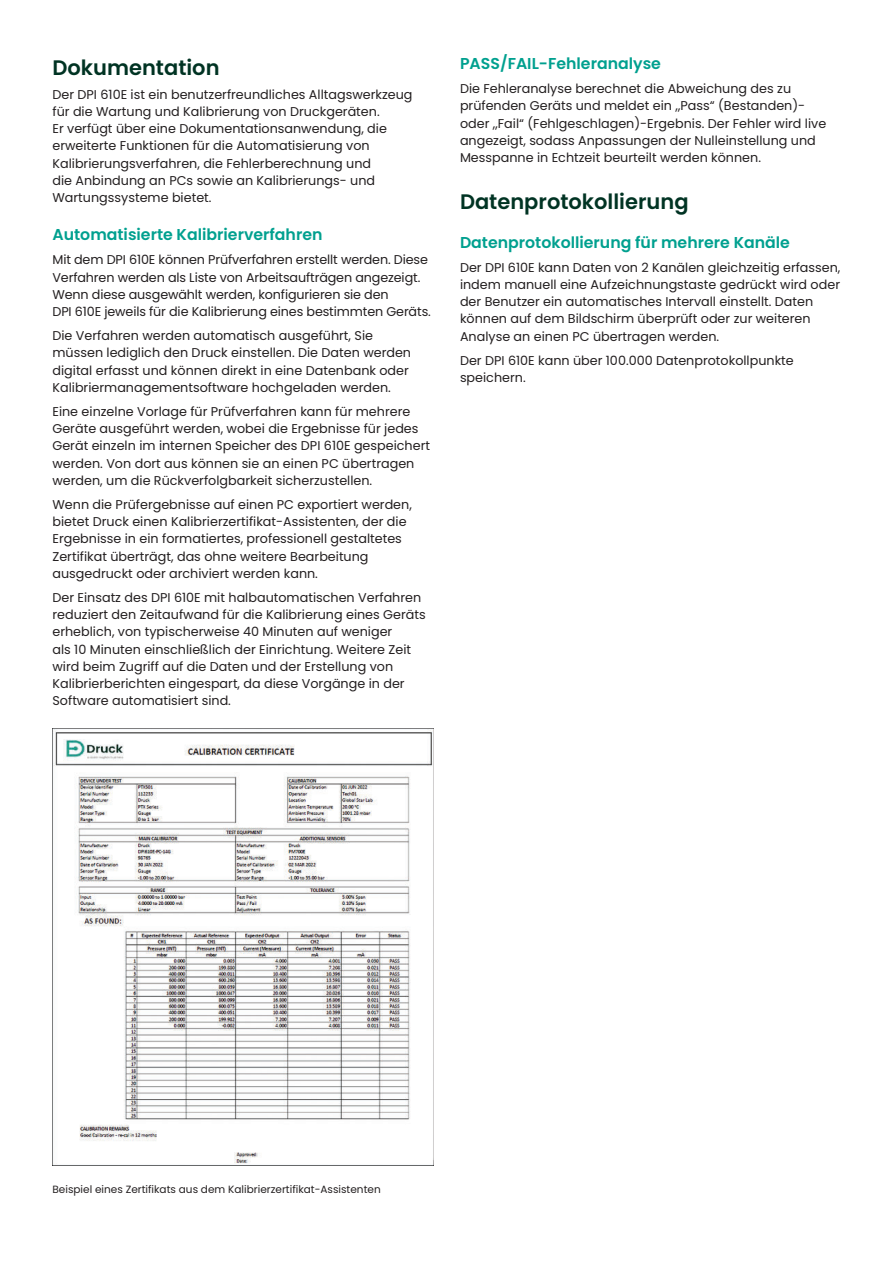
<style>
.page{position:relative;width:893px;height:1263px;background:#fff}
.page>*{position:absolute;margin:0;border:0;box-sizing:border-box;transform-origin:0 0}
.t1{font:600 21px "Poppins";color:#003323}
.t2{font:600 15.75px "Poppins";color:#00a08f}
.t3{font:12.75px/17.2px "Poppins";color:#231f20}
.t4{font:10.5px "Poppins";color:#231f20}
</style>
<div class="page">
<img style="left:52px;top:728px;width:382px;height:437px">
<h1 class="t1" style="left:52px;top:55px;width:169px">Dokumentation</h1>
<p class="t3" style="left:52px;top:86px;width:362px">Der DPI 610E ist ein benutzerfreundliches Alltagswerkzeug für die Wartung und Kalibrierung von Druckgeräten.<br>Er verfügt über eine Dokumentationsanwendung, die erweiterte Funktionen für die Automatisierung von Kalibrierungsverfahren, die Fehlerberechnung und<br>die Anbindung an PCs sowie an Kalibrierungs- und Wartungssysteme bietet.</p>
<p class="t2" style="left:52px;top:225px;width:272px">Automatisierte Kalibrierverfahren</p>
<p class="t3" style="left:52px;top:251px;width:380px">Mit dem DPI 610E können Prüfverfahren erstellt werden. Diese Verfahren werden als Liste von Arbeitsaufträgen angezeigt.<br>Wenn diese ausgewählt werden, konfigurieren sie den<br>DPI 610E jeweils für die Kalibrierung eines bestimmten Geräts.</p>
<p class="t3" style="left:52px;top:327px;width:360px">Die Verfahren werden automatisch ausgeführt, Sie müssen lediglich den Druck einstellen. Die Daten werden digital erfasst und können direkt in eine Datenbank oder Kalibriermanagementsoftware hochgeladen werden.</p>
<p class="t3" style="left:52px;top:403px;width:379px">Eine einzelne Vorlage für Prüfverfahren kann für mehrere Geräte ausgeführt werden, wobei die Ergebnisse für jedes Gerät einzeln im internen Speicher des DPI 610E gespeichert werden. Von dort aus können sie an einen PC übertragen werden, um die Rückverfolgbarkeit sicherzustellen.</p>
<p class="t3" style="left:52px;top:496px;width:361px">Wenn die Prüfergebnisse auf einen PC exportiert werden, bietet Druck einen Kalibrierzertifikat-Assistenten, der die Ergebnisse in ein formatiertes, professionell gestaltetes Zertifikat überträgt, das ohne weitere Bearbeitung ausgedruckt oder archiviert werden kann.</p>
<p class="t3" style="left:52px;top:589px;width:375px">Der Einsatz des DPI 610E mit halbautomatischen Verfahren reduziert den Zeitaufwand für die Kalibrierung eines Geräts erheblich, von typischerweise 40 Minuten auf weniger<br>als 10 Minuten einschließlich der Einrichtung. Weitere Zeit wird beim Zugriff auf die Daten und der Erstellung von Kalibrierberichten eingespart, da diese Vorgänge in der Software automatisiert sind.</p>
<p class="t2" style="left:460px;top:54px;width:203px">PASS/FAIL-Fehleranalyse</p>
<p class="t3" style="left:460px;top:80px;width:368px">Die Fehleranalyse berechnet die Abweichung des zu prüfenden Geräts und meldet ein „Pass“ (Bestanden)- oder „Fail“ (Fehlgeschlagen)-Ergebnis. Der Fehler wird live angezeigt, sodass Anpassungen der Nulleinstellung und Messpanne in Echtzeit beurteilt werden können.</p>
<h1 class="t1" style="left:460px;top:189px;width:230px">Datenprotokollierung</h1>
<p class="t2" style="left:460px;top:233px;width:331px">Datenprotokollierung für mehrere Kanäle</p>
<p class="t3" style="left:460px;top:259px;width:382px">Der DPI 610E kann Daten von 2 Kanälen gleichzeitig erfassen, indem manuell eine Aufzeichnungstaste gedrückt wird oder der Benutzer ein automatisches Intervall einstellt. Daten können auf dem Bildschirm überprüft oder zur weiteren Analyse an einen PC übertragen werden.</p>
<p class="t3" style="left:460px;top:352px;width:335px">Der DPI 610E kann über 100.000 Datenprotokollpunkte speichern.</p>
<p class="t4" style="left:52px;top:1183px;width:330px">Beispiel eines Zertifikats aus dem Kalibrierzertifikat-Assistenten</p>
</div>
